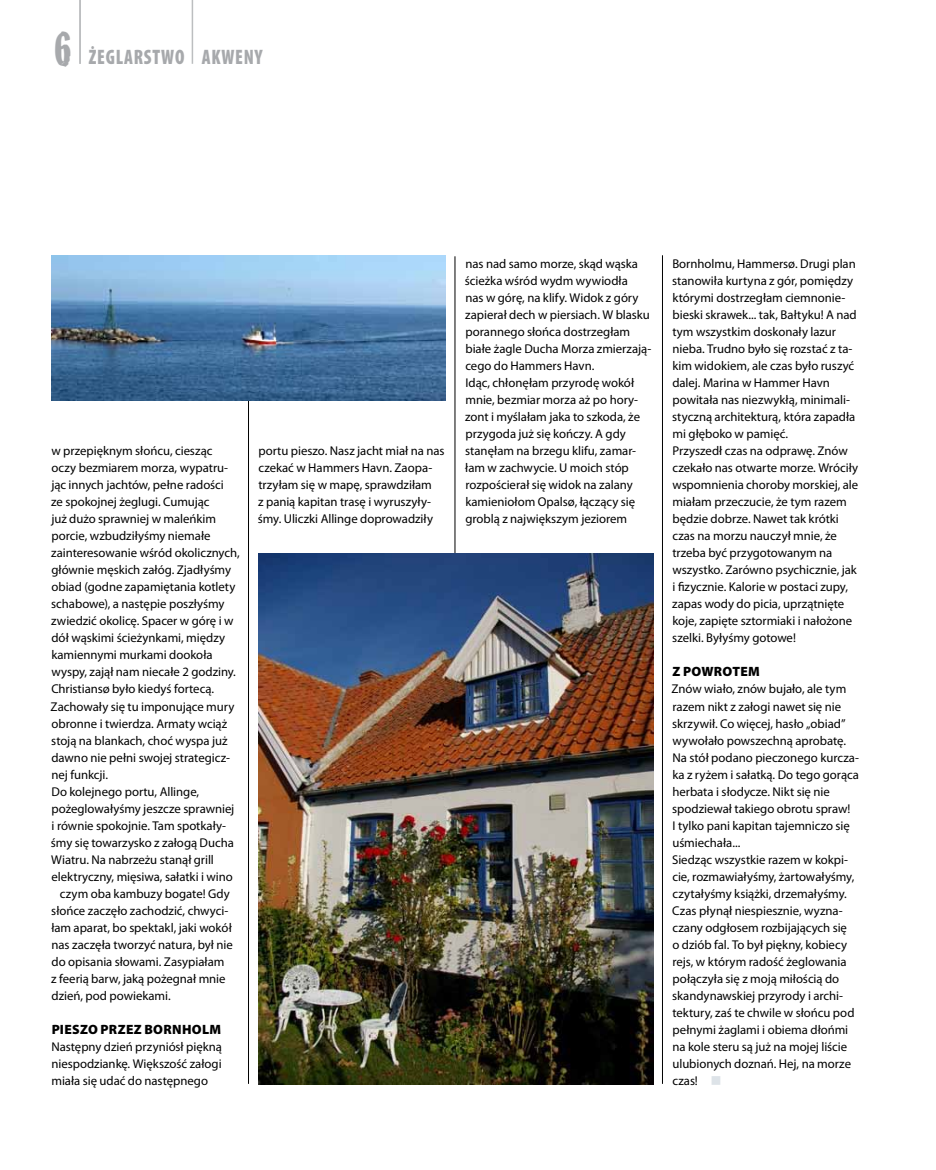
<style>
.page{position:relative;width:936px;height:1170px;background:#fff}
.page>*{position:absolute;margin:0;border:0;box-sizing:border-box;transform-origin:0 0}
.t1{font:49.5px "Craced Pro";color:#a7a9ac}
.t2{font:900 condensed 21px "Myriad Pro";letter-spacing:.04em;color:#a7a9ac;scale:.9 1}
.t3{font:900 13.5px "Myriad Pro";letter-spacing:.02em;color:#000}
.t4{font:12.75px/17px "Myriad Pro";color:#000}
.s1{color:#dde3e8}
</style>
<div class="page">
<hr style="left:248px;top:255px;width:1px;height:828px;background:#000">
<hr style="left:454px;top:256px;width:1px;height:828px;background:#000">
<hr style="left:662px;top:255px;width:1px;height:828px;background:#000">
<hr style="left:79px;top:0;width:2px;height:64px;background:#bcbec0">
<hr style="left:192px;top:0;width:1px;height:64px;background:#bcbec0">
<img style="left:258px;top:553px;width:395px;height:531px">
<img style="left:51px;top:255px;width:394px;height:145px">
<h1 class="t1" style="left:54px;top:20px;width:19px">6</h1>
<h2 class="t2" style="left:89px;top:43px;width:194px">ŻEGLARSTWO AKWE NY</h2>
<p class="t4" style="left:51px;top:442px;width:162px">w przepięknym słońcu, ciesząc</p>
<p class="t4" style="left:51px;top:459px;width:178px">oczy bezmiarem morza, wypatru-</p>
<p class="t4" style="left:51px;top:476px;width:174px">jąc innych jachtów, pełne radości</p>
<p class="t4" style="left:51px;top:493px;width:160px">ze spokojnej żeglugi. Cumując</p>
<p class="t4" style="left:51px;top:510px;width:166px">już dużo sprawniej w maleńkim</p>
<p class="t4" style="left:51px;top:527px;width:160px">porcie, wzbudziłyśmy niemałe</p>
<p class="t4" style="left:51px;top:544px;width:190px">zainteresowanie wśród okolicznych,</p>
<p class="t4" style="left:51px;top:561px;width:181px">głównie męskich załóg. Zjadłyśmy</p>
<p class="t4" style="left:51px;top:578px;width:185px">obiad (godne zapamiętania kotlety</p>
<p class="t4" style="left:51px;top:595px;width:175px">schabowe), a następie poszłyśmy</p>
<p class="t4" style="left:51px;top:612px;width:184px">zwiedzić okolicę. Spacer w górę i w</p>
<p class="t4" style="left:51px;top:629px;width:175px">dół wąskimi ścieżynkami, między</p>
<p class="t4" style="left:51px;top:646px;width:163px">kamiennymi murkami dookoła</p>
<p class="t4" style="left:51px;top:663px;width:186px">wyspy, zajął nam niecałe 2 godziny.</p>
<p class="t4" style="left:51px;top:680px;width:164px">Christiansø było kiedyś fortecą.</p>
<p class="t4" style="left:51px;top:697px;width:185px">Zachowały się tu imponujące mury</p>
<p class="t4" style="left:51px;top:714px;width:177px">obronne i twierdza. Armaty wciąż</p>
<p class="t4" style="left:51px;top:731px;width:178px">stoją na blankach, choć wyspa już</p>
<p class="t4" style="left:51px;top:748px;width:180px">dawno nie pełni swojej strategicz-</p>
<p class="t4" style="left:52px;top:765px;width:58px">nej funkcji.</p>
<p class="t4" style="left:51px;top:782px;width:149px">Do kolejnego portu, Allinge,</p>
<p class="t4" style="left:52px;top:799px;width:184px">pożeglowałyśmy jeszcze sprawniej</p>
<p class="t4" style="left:52px;top:816px;width:176px">i równie spokojnie. Tam spotkały-</p>
<p class="t4" style="left:51px;top:833px;width:184px">śmy się towarzysko z załogą Ducha</p>
<p class="t4" style="left:51px;top:850px;width:164px">Wiatru. Na nabrzeżu stanął grill</p>
<p class="t4" style="left:51px;top:867px;width:183px">elektryczny, mięsiwa, sałatki i wino</p>
<p class="t4" style="left:60px;top:884px;width:171px">czym oba kambuzy bogate! Gdy</p>
<p class="t4" style="left:51px;top:901px;width:179px">słońce zaczęło zachodzić, chwyci-</p>
<p class="t4" style="left:51px;top:918px;width:182px">łam aparat, bo spektakl, jaki wokół</p>
<p class="t4" style="left:52px;top:935px;width:183px">nas zaczęła tworzyć natura, był nie</p>
<p class="t4" style="left:51px;top:952px;width:174px">do opisania słowami. Zasypiałam</p>
<p class="t4" style="left:51px;top:969px;width:176px">z feerią barw, jaką pożegnał mnie</p>
<p class="t4" style="left:51px;top:986px;width:121px">dzień, pod powiekami.</p>
<p class="t3" style="left:52px;top:1020px;width:171px">PIESZO PRZEZ BORNHOLM</p>
<p class="t4" style="left:51px;top:1037px;width:172px;text-align:justify">Następny dzień przyniósł piękną niespodziankę. Większość załogi miała się udać do następnego</p>
<p class="t4" style="left:258px;top:442px;width:188px">portu pieszo. Nasz jacht miał na nas czekać w Hammers Havn. Zaopa&shy;trzyłam się w mapę, sprawdziłam<br>z panią kapitan trasę i wyruszyły&shy;śmy. Uliczki Allinge doprowadziły</p>
<p class="t4" style="left:465px;top:255px;width:188px">nas nad samo morze, skąd wąska ścieżka wśród wydm wywiodła<br>nas w górę, na klify. Widok z góry zapierał dech w piersiach. W blasku porannego słońca dostrzegłam białe żagle Ducha Morza zmierzają&shy;cego do Hammers Havn.<br>Idąc, chłonęłam przyrodę wokół mnie, bezmiar morza aż po hory&shy;zont i myślałam jaka to szkoda, że przygoda już się kończy. A gdy stanęłam na brzegu klifu, zamar&shy;łam w zachwycie. U moich stóp rozpościerał się widok na zalany kamieniołom Opalsø, łączący się groblą z największym jeziorem</p>
<p class="t4" style="left:672px;top:255px;width:188px">Bornholmu, Hammersø. Drugi plan stanowiła kurtyna z gór, pomiędzy którymi dostrzegłam ciemnonie&shy;bieski skrawek... tak, Bałtyku! A nad tym wszystkim doskonały lazur nieba. Trudno było się rozstać z ta&shy;kim widokiem, ale czas było ruszyć dalej. Marina w Hammer Havn powitała nas niezwykłą, minimali&shy;styczną architekturą, która zapadła mi głęboko w pamięć.<br>Przyszedł czas na odprawę. Znów czekało nas otwarte morze. Wróciły wspomnienia choroby morskiej, ale miałam przeczucie, że tym razem będzie dobrze. Nawet tak krótki czas na morzu nauczył mnie, że trzeba być przygotowanym na wszystko. Zarówno psychicznie, jak i fizycznie. Kalorie w postaci zupy, zapas wody do picia, uprzątnięte koje, zapięte sztormiaki i nałożone szelki. Byłyśmy gotowe!</p>
<p class="t3" style="left:672px;top:662px;width:89px">Z POWROTEM</p>
<p class="t4" style="left:671px;top:680px;width:189px">Znów wiało, znów bujało, ale tym razem nikt z załogi nawet się nie skrzywił. Co więcej, hasło „obiad” wywołało powszechną aprobatę.<br>Na stół podano pieczonego kurcza&shy;ka z ryżem i sałatką. Do tego gorąca herbata i słodycze. Nikt się nie spodziewał takiego obrotu spraw!<br>I tylko pani kapitan tajemniczo się uśmiechała...<br>Siedząc wszystkie razem w kokpi&shy;cie, rozmawiałyśmy, żartowałyśmy, czytałyśmy książki, drzemałyśmy.<br>Czas płynął niespiesznie, wyzna&shy;czany odgłosem rozbijających się<br>o dziób fal. To był piękny, kobiecy rejs, w którym radość żeglowania połączyła się z moją miłością do skandynawskiej przyrody i archi&shy;tektury, zaś te chwile w słońcu pod pełnymi żaglami i obiema dłońmi na kole steru są już na mojej liście ulubionych doznań. Hej, na morze czas! <span class="s1">■</span></p>
</div>
